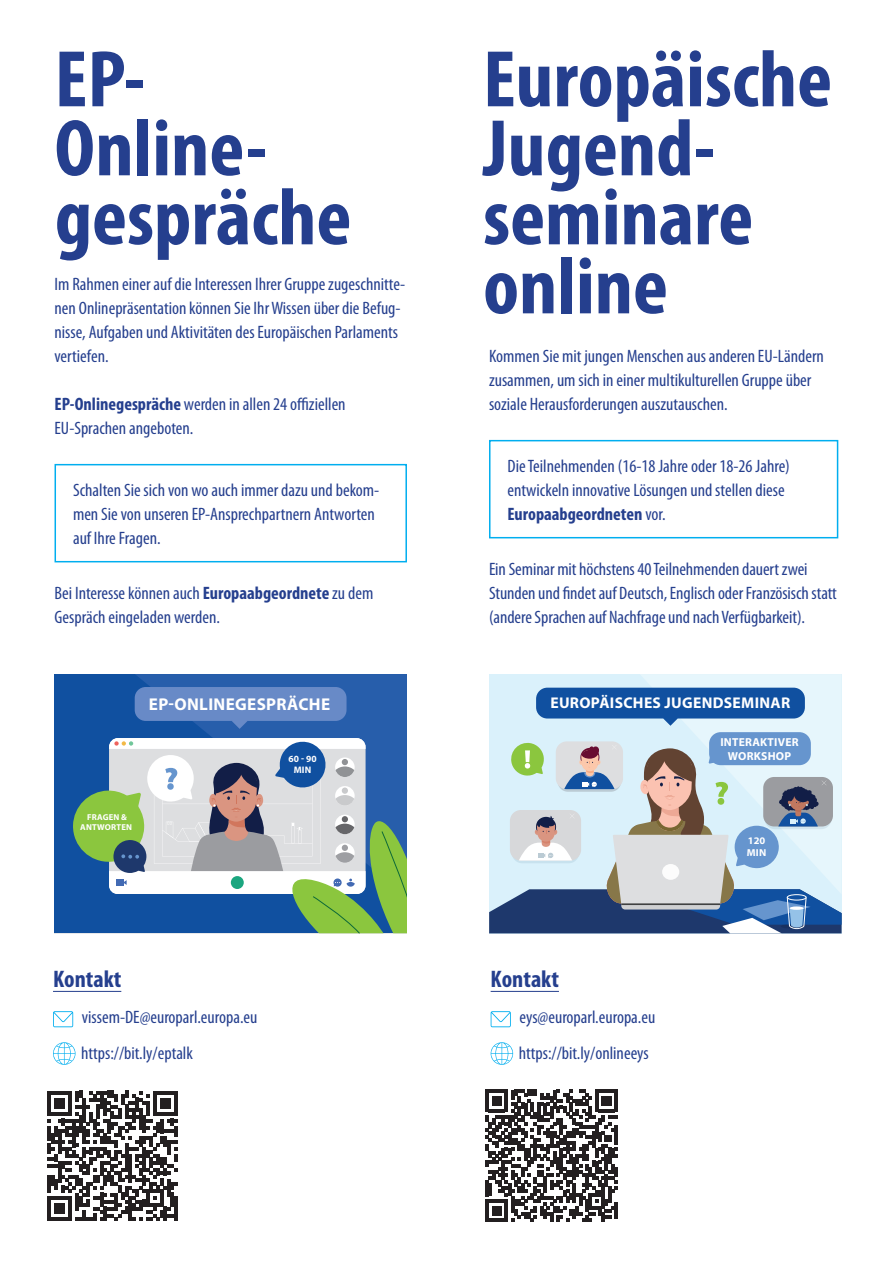
<style>
.page{position:relative;width:893px;height:1263px;background:#fff}
.page>*{position:absolute;margin:0;border:0;box-sizing:border-box;transform-origin:0 0}
.t1{font:700 condensed 81px/69px "Myriad Pro";color:#253f8e}
.t2{font:700 condensed 24px "Myriad Pro";color:#253f8e}
.t3{font:condensed 18px/24px "Myriad Pro";color:#253f8e}
.t4{font:700 17.1px "Myriad Pro";letter-spacing:.02em;color:#fff}
.t5{font:700 15.6px "Myriad Pro";letter-spacing:.02em;color:#fff}
.t6{font:700 11.55px/14px "Myriad Pro";letter-spacing:.02em;color:#fff;text-align:center}
.t7{font:700 10.05px/12.1px "Myriad Pro";letter-spacing:.01em;color:#fff;scale:1.04 1}
.t8{font:700 9.45px/11.4px "Myriad Pro";letter-spacing:.01em;color:#fff;text-align:center}
.t9{font:700 8.55px/10.2px "Myriad Pro";letter-spacing:.02em;color:#fff;text-align:center}
.s1{font-weight:700}
</style>
<div class="page">
<div style="left:55px;top:464px;width:352px;height:98px;border:2px solid #00aeef"></div>
<div style="left:489px;top:440px;width:349px;height:98px;border:2px solid #00aeef"></div>
<hr style="left:53px;top:991px;width:68px;height:1px;background:#253f8e">
<svg style="left:53px;top:1011px;width:20px;height:16px"></svg>
<svg style="left:53px;top:1042px;width:22px;height:23px"></svg>
<hr style="left:491px;top:991px;width:68px;height:1px;background:#253f8e">
<svg style="left:491px;top:1011px;width:20px;height:16px"></svg>
<svg style="left:491px;top:1042px;width:22px;height:23px"></svg>
<svg style="left:489px;top:674px;width:353px;height:259px;background:#a2b7cb"></svg>
<div style="left:55px;top:674px;width:352px;height:259px;background:#1050a0"></div>
<svg style="left:135px;top:674px;width:272px;height:64px;background:#245ca9"></svg>
<div style="left:135px;top:687px;width:212px;height:34px;background:#688ac7;border-radius:11px"></div>
<svg style="left:232px;top:721px;width:16px;height:8px"></svg>
<svg style="left:73px;top:738px;width:334px;height:195px"></svg>
<svg style="left:47px;top:1091px;width:131px;height:130px"></svg>
<hr style="left:174px;top:1196px;width:4px;height:25px;background:#231f20">
<svg style="left:485px;top:1090px;width:133px;height:132px"></svg>
<hr style="left:615px;top:1203px;width:3px;height:16px;background:#231f20">
<h1 class="t1" style="left:55px;top:46px;width:298px">EP-<br>Online&shy;gespräche</h1>
<h1 class="t1" style="left:483px;top:46px;width:351px">Europäische<br>Jugend&shy;seminare online</h1>
<p class="t3" style="left:55px;top:272px;width:352px">Im Rahmen einer auf die Interessen Ihrer Gruppe zugeschnitte&shy;nen Onlinepräsentation können Sie Ihr Wissen über die Befug&shy;nisse, Aufgaben und Aktivitäten des Europäischen Parlaments vertiefen.</p>
<p class="t3" style="left:55px;top:392px;width:293px"><span class="s1">EP-Onlinegespräche</span> werden in allen 24 offiziellen<br>EU-Sprachen angeboten.</p>
<p class="t3" style="left:489px;top:344px;width:336px">Kommen Sie mit jungen Menschen aus anderen EU-Ländern zusammen, um sich in einer multikulturellen Gruppe über soziale Herausforderungen auszutauschen.</p>
<p class="t3" style="left:73px;top:478px;width:308px">Schalten Sie sich von wo auch immer dazu und bekom&shy;men Sie von unseren EP-Ansprechpartnern Antworten auf Ihre Fragen.</p>
<p class="t3" style="left:55px;top:582px;width:320px">Bei Interesse können auch <span class="s1">Europaabgeordnete</span> zu dem<br>Gespräch eingeladen werden.</p>
<p class="t3" style="left:507px;top:454px;width:284px">Die Teilnehmenden (16-18 Jahre oder 18-26 Jahre) entwickeln innovative Lösungen und stellen diese<br><span class="s1">Europaabgeordneten</span> vor.</p>
<p class="t3" style="left:489px;top:558px;width:349px">Ein Seminar mit höchstens 40 Teilnehmenden dauert zwei<br>Stunden und findet auf Deutsch, Englisch oder Französisch statt (andere Sprachen auf Nachfrage und nach Verfügbarkeit).</p>
<p class="t4" style="left:149px;top:693px;width:183px">EP-ONLINEGESPRÄCHE</p>
<p class="t5" style="left:550px;top:693px;width:241px">EUROPÄISCHES JUGENDSEMINAR</p>
<p class="t9" style="left:80px;top:812px;width:53px">FRAGEN &amp;<br>ANTWORTEN</p>
<p class="t8" style="left:289px;top:752px;width:30px">60 - 90<br>MIN</p>
<h2 class="t2" style="left:53px;top:965px;width:70px">Kontakt</h2>
<p class="t3" style="left:81px;top:999px;width:178px;line-height:36px">vissem-DE@europarl.europa.eu https://bit.ly/eptalk</p>
<h2 class="t2" style="left:491px;top:965px;width:70px">Kontakt</h2>
<p class="t3" style="left:519px;top:999px;width:138px;line-height:36px">eys@europarl.europa.eu https://bit.ly/onlineeys</p>
<p class="t6" style="left:720px;top:735px;width:80px">INTERAKTIVER<br>WORKSHOP</p>
<p class="t7" style="left:747px;top:834px;width:20px">120<br>MIN</p>
</div>
